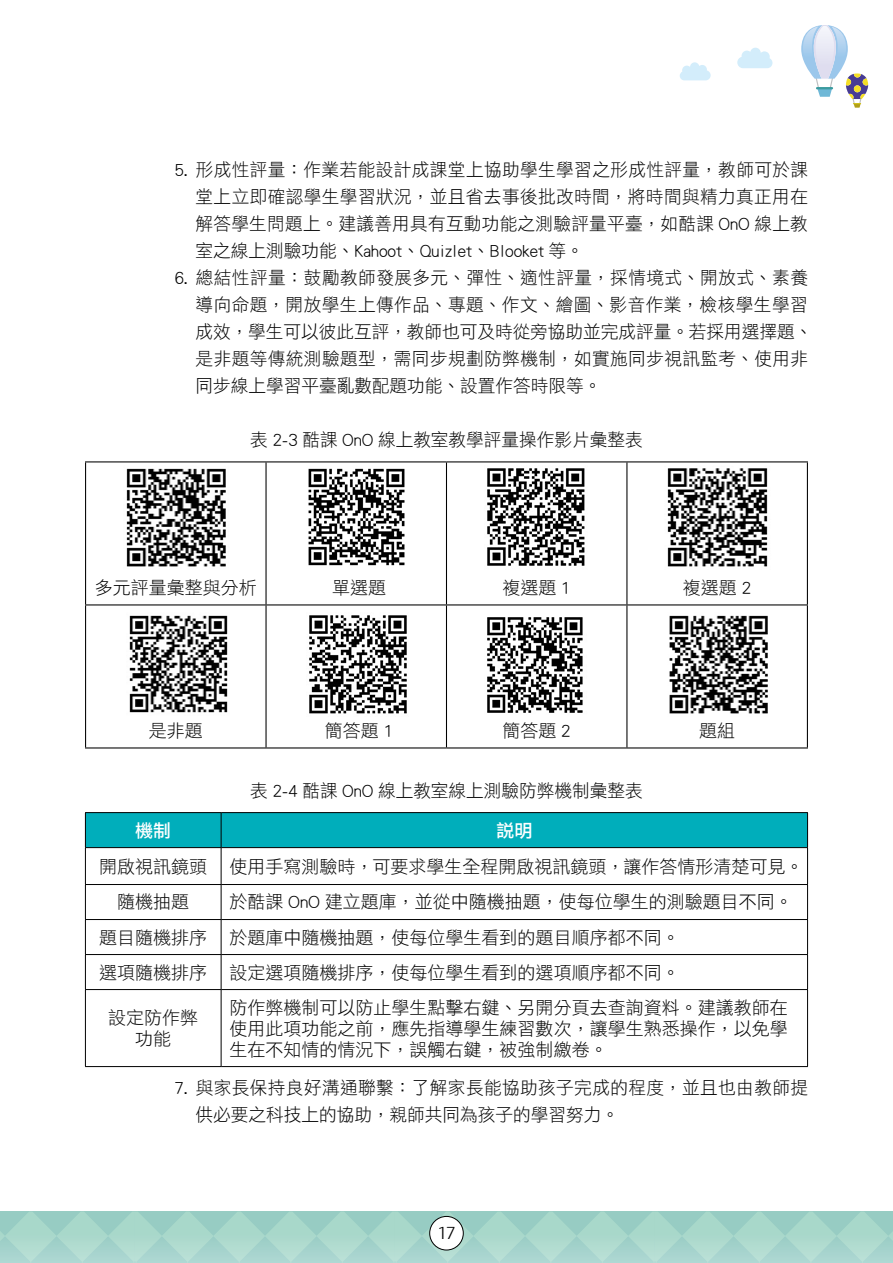
<style>
.page{position:relative;width:893px;height:1263px;background:#fff}
.page>*{position:absolute;margin:0;border:0;box-sizing:border-box;transform-origin:0 0}
.t1{font:18px/27px "DF Li Hei Std W3";color:#000;text-align:justify}
.t2{font:18px/27px "DF Li Hei Std W3";letter-spacing:.025em;color:#000}
.t3{font:18px "DF Li Hei Std W5";color:#fff}
.t4{font:16.5px "jf jinxuan Book";color:#000}
</style>
<div class="page">
<svg style="left:0;top:1211px;width:893px;height:52px;background:#a5d4ca"></svg>
<svg style="left:801px;top:25px;width:67px;height:83px"></svg>
<svg style="left:680px;top:62px;width:31px;height:18px"></svg>
<svg style="left:737px;top:48px;width:35px;height:20px"></svg>
<div style="left:430px;top:1216px;width:33px;height:34px;background:#fff;border-radius:50%"></div>
<div style="left:429px;top:1216px;width:34px;height:34px;border:1px solid #000;border-radius:50%"></div>
<hr style="left:85px;top:461px;width:181px;height:1px;background:#000">
<hr style="left:85px;top:462px;width:1px;height:142px;background:#000">
<hr style="left:266px;top:461px;width:180px;height:1px;background:#000">
<hr style="left:265px;top:462px;width:2px;height:142px;background:#000">
<hr style="left:446px;top:461px;width:181px;height:1px;background:#000">
<hr style="left:446px;top:462px;width:1px;height:142px;background:#000">
<hr style="left:627px;top:461px;width:181px;height:1px;background:#000">
<hr style="left:626px;top:462px;width:1px;height:142px;background:#000">
<hr style="left:807px;top:462px;width:1px;height:142px;background:#000">
<hr style="left:85px;top:604px;width:181px;height:1px;background:#000">
<hr style="left:85px;top:605px;width:1px;height:142px;background:#000">
<hr style="left:266px;top:604px;width:180px;height:1px;background:#000">
<hr style="left:265px;top:605px;width:2px;height:142px;background:#000">
<hr style="left:446px;top:604px;width:181px;height:1px;background:#000">
<hr style="left:446px;top:605px;width:1px;height:142px;background:#000">
<hr style="left:627px;top:604px;width:181px;height:1px;background:#000">
<hr style="left:626px;top:605px;width:1px;height:142px;background:#000">
<hr style="left:807px;top:605px;width:1px;height:142px;background:#000">
<hr style="left:85px;top:747px;width:181px;height:1px;background:#000">
<hr style="left:266px;top:747px;width:180px;height:1px;background:#000">
<hr style="left:446px;top:747px;width:181px;height:1px;background:#000">
<hr style="left:627px;top:747px;width:181px;height:1px;background:#000">
<img style="left:126px;top:468px;width:100px;height:99px">
<img style="left:308px;top:468px;width:97px;height:98px">
<img style="left:487px;top:468px;width:98px;height:98px">
<img style="left:667px;top:468px;width:101px;height:99px">
<img style="left:129px;top:615px;width:99px;height:98px">
<img style="left:309px;top:615px;width:98px;height:99px">
<img style="left:487px;top:617px;width:96px;height:96px">
<img style="left:669px;top:615px;width:99px;height:99px">
<div style="left:86px;top:813px;width:721px;height:34px;background:#00aebb"></div>
<hr style="left:85px;top:812px;width:136px;height:1px;background:#000">
<hr style="left:85px;top:813px;width:1px;height:34px;background:#000">
<hr style="left:221px;top:812px;width:587px;height:1px;background:#000">
<hr style="left:221px;top:813px;width:1px;height:34px;background:#000">
<hr style="left:807px;top:813px;width:1px;height:34px;background:#000">
<hr style="left:85px;top:847px;width:136px;height:1px;background:#000">
<hr style="left:85px;top:848px;width:1px;height:36px;background:#000">
<hr style="left:221px;top:847px;width:587px;height:1px;background:#000">
<hr style="left:221px;top:848px;width:1px;height:36px;background:#000">
<hr style="left:807px;top:848px;width:1px;height:36px;background:#000">
<hr style="left:85px;top:884px;width:136px;height:1px;background:#000">
<hr style="left:85px;top:885px;width:1px;height:34px;background:#000">
<hr style="left:221px;top:884px;width:587px;height:1px;background:#000">
<hr style="left:221px;top:885px;width:1px;height:34px;background:#000">
<hr style="left:807px;top:885px;width:1px;height:34px;background:#000">
<hr style="left:85px;top:919px;width:136px;height:1px;background:#000">
<hr style="left:85px;top:920px;width:1px;height:34px;background:#000">
<hr style="left:221px;top:919px;width:587px;height:1px;background:#000">
<hr style="left:221px;top:920px;width:1px;height:34px;background:#000">
<hr style="left:807px;top:920px;width:1px;height:34px;background:#000">
<hr style="left:85px;top:954px;width:136px;height:1px;background:#000">
<hr style="left:85px;top:955px;width:1px;height:34px;background:#000">
<hr style="left:221px;top:954px;width:587px;height:1px;background:#000">
<hr style="left:221px;top:955px;width:1px;height:34px;background:#000">
<hr style="left:807px;top:955px;width:1px;height:34px;background:#000">
<hr style="left:85px;top:989px;width:136px;height:1px;background:#000">
<hr style="left:85px;top:990px;width:1px;height:76px;background:#000">
<hr style="left:221px;top:989px;width:587px;height:1px;background:#000">
<hr style="left:221px;top:990px;width:1px;height:76px;background:#000">
<hr style="left:807px;top:990px;width:1px;height:76px;background:#000">
<hr style="left:85px;top:1066px;width:136px;height:1px;background:#000">
<hr style="left:221px;top:1066px;width:587px;height:1px;background:#000">
<p class="t1" style="left:196px;top:156px;width:614px;text-indent:-21px">5. 形成性評量：作業若能設計成課堂上協助學生學習之形成性評量，教師可於課堂上立即確認學生學習狀況，並且省去事後批改時間，將時間與精力真正用在解答學生問題上。建議善用具有互動功能之測驗評量平臺，如酷課 OnO 線上教室之線上測驗功能、Kahoot、Quizlet、Blooket 等。</p>
<p class="t2" style="left:196px;top:264px;width:618px;text-indent:-21px">6. 總結性評量：鼓勵教師發展多元、彈性、適性評量，採情境式、開放式、素養導向命題，開放學生上傳作品、專題、作文、繪圖、影音作業，檢核學生學習成效，學生可以彼此互評，教師也可及時從旁協助並完成評量。若採用選擇題、是非題等傳統測驗題型，需同步規劃防弊機制，如實施同步視訊監考、使用非同步線上學習平臺亂數配題功能、設置作答時限等。</p>
<p class="t1" style="left:250px;top:426px;width:394px">表 2-3 酷課 OnO 線上教室教學評量操作影片彙整表</p>
<p class="t1" style="left:95px;top:574px;width:163px">多元評量彙整與分析</p>
<p class="t1" style="left:332px;top:574px;width:55px">單選題</p>
<p class="t1" style="left:502px;top:574px;width:70px">複選題 1</p>
<p class="t1" style="left:683px;top:574px;width:70px">複選題 2</p>
<p class="t1" style="left:149px;top:717px;width:55px">是非題</p>
<p class="t1" style="left:325px;top:717px;width:70px">簡答題 1</p>
<p class="t1" style="left:502px;top:717px;width:70px">簡答題 2</p>
<p class="t1" style="left:699px;top:717px;width:37px">題組</p>
<p class="t1" style="left:250px;top:777px;width:394px">表 2-4 酷課 OnO 線上教室線上測驗防弊機制彙整表</p>
<p class="t3" style="left:135px;top:820px;width:37px">機制</p>
<p class="t3" style="left:496px;top:820px;width:37px">說明</p>
<p class="t1" style="left:117px;top:848px;width:688px;line-height:36px;text-indent:-18px">開啟視訊鏡頭 使用手寫測驗時，可要求學生全程開啟視訊鏡頭，讓作答情形清楚可見。隨機抽題</p>
<p class="t1" style="left:99px;top:884px;width:695px;line-height:35px;text-align:left;text-indent:130px">於酷課 OnO 建立題庫，並從中隨機抽題，使每位學生的測驗題目不同。題目隨機排序 於題庫中隨機抽題，使每位學生看到的題目順序都不同。<br>選項隨機排序 設定選項隨機排序，使每位學生看到的選項順序都不同。</p>
<p class="t1" style="left:108px;top:1006px;width:91px;line-height:21.6px;text-align:center">設定防作弊功能</p>
<p class="t1" style="left:230px;top:996px;width:559px;line-height:21px">防作弊機制可以防止學生點擊右鍵、另開分頁去查詢資料。建議教師在使用此項功能之前，應先指導學生練習數次，讓學生熟悉操作，以免學生在不知情的情況下，誤觸右鍵，被強制繳卷。</p>
<p class="t2" style="left:196px;top:1074px;width:614px;text-indent:-21px">7. 與家長保持良好溝通聯繫：了解家長能協助孩子完成的程度，並且也由教師提供必要之科技上的協助，親師共同為孩子的學習努力。</p>
<p class="t4" style="left:438px;top:1217px;width:19px">17</p>
</div>
